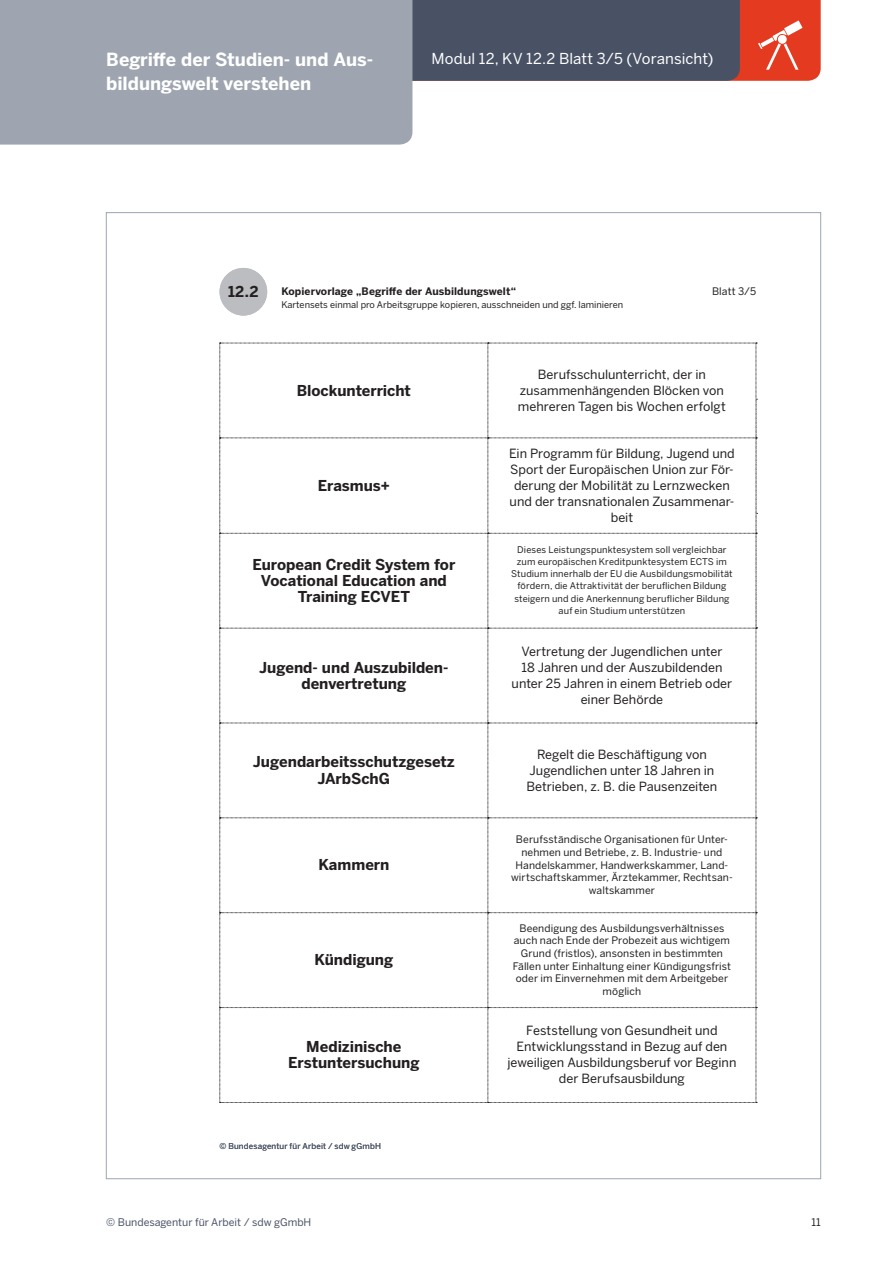
<style>
.page{position:relative;width:893px;height:1263px;background:#fff}
.page>*{position:absolute;margin:0;border:0;box-sizing:border-box;transform-origin:0 0}
.t1{font:700 18.3px "Benton Sans";color:#231f20}
.t2{font:700 18px "Benton Sans";letter-spacing:-.005em;color:#fff}
.t3{font:15px "Benton Sans";letter-spacing:.005em;color:#fff}
.t4{font:700 14.85px/16px "Benton Sans";letter-spacing:-.005em;color:#231f20;text-align:center}
.t5{font:12.6px/16px "Benton Sans";color:#231f20;text-align:center}
.t6{font:10.5px "Benton Sans";color:#495265}
.t7{font:10.5px "Benton Sans";color:#231f20}
.t8{font:10.35px/12.6px "Benton Sans";letter-spacing:.01em;color:#231f20;text-align:center}
.t9{font:700 10.35px "Benton Sans";letter-spacing:.01em;color:#231f20}
.t10{font:9.15px/12px "Benton Sans";letter-spacing:.01em;color:#231f20;text-align:center}
.t11{font:8.1px "Benton Sans";letter-spacing:.02em;color:#495265}
</style>
<div class="page">
<div style="left:740px;top:0;width:81px;height:81px;background:#e43b20"></div>
<div style="left:412px;top:0;width:328px;height:81px;background:#495265"></div>
<div style="left:0;top:0;width:412px;height:145px;background:#9ea5b0"></div>
<svg style="left:758px;top:21px;width:44px;height:49px"></svg>
<div style="left:220px;top:268px;width:47px;height:48px;background:#bcbdc0;border-radius:50%"></div>
<svg style="left:220px;top:343px;width:537px;height:760px"></svg>
<h2 class="t2" style="left:106px;top:49px;width:268px">Begriffe der Studien- und Aus-</h2>
<p class="t3" style="left:432px;top:50px;width:283px">Modul 12, KV 12.2 Blatt 3/5 (Voransicht)</p>
<h2 class="t2" style="left:106px;top:73px;width:206px">bildungswelt verstehen</h2>
<p class="t4" style="left:228px;top:283px;width:32px">12.2</p>
<p class="t9" style="left:281px;top:285px;width:236px">Kopiervorlage „Begriffe der Ausbildungswelt“</p>
<p class="t10" style="left:281px;top:299px;width:343px">Kartensets einmal pro Arbeitsgruppe kopieren, ausschneiden und ggf. laminieren</p>
<h1 class="t1" style="left:231px;top:279px;width:27px">x.x</h1>
<p class="t8" style="left:712px;top:285px;width:46px">Blatt 3/5</p>
<p class="t4" style="left:297px;top:382px;width:116px">Blockunterricht</p>
<p class="t4" style="left:318px;top:477px;width:74px">Erasmus+</p>
<p class="t5" style="left:518px;top:366px;width:210px">Berufsschulunterricht, der in zusammenhängenden Blöcken von mehreren Tagen bis Wochen erfolgt</p>
<p class="t5" style="left:612px;top:441px;width:22px;text-align:left">Xx xxx</p>
<p class="t5" style="left:509px;top:445px;width:227px">Ein Programm für Bildung, Jugend und<br>Sport der Europäischen Union zur För&shy;derung der Mobilität zu Lernzwecken und der transnationalen Zusammenar&shy;beit</p>
<p class="t4" style="left:252px;top:556px;width:204px">European Credit System for<br>Vocational Education and<br>Training ECVET</p>
<p class="t10" style="left:511px;top:544px;width:223px">Dieses Leistungspunktesystem soll vergleichbar zum europäischen Kreditpunktesystem ECTS im Studium innerhalb der EU die Ausbildungsmobilität fördern, die Attraktivität der beruflichen Bildung steigern und die Anerkennung beruflicher Bildung auf ein Studium unterstützen</p>
<p class="t5" style="left:344px;top:555px;width:22px;text-align:left">Xx xxx</p>
<p class="t5" style="left:612px;top:555px;width:22px;text-align:left">Xx xxx</p>
<p class="t4" style="left:259px;top:659px;width:191px">Jugend- und Auszubilden&shy;denvertretung</p>
<p class="t5" style="left:512px;top:643px;width:222px">Vertretung der Jugendlichen unter<br>18 Jahren und der Auszubildenden unter 25 Jahren in einem Betrieb oder einer Behörde</p>
<p class="t4" style="left:253px;top:754px;width:203px">Jugendarbeitsschutzgesetz<br>JArbSchG</p>
<p class="t5" style="left:526px;top:746px;width:192px">Regelt die Beschäftigung von<br>Jugendlichen unter 18 Jahren in<br>Betrieben, z. B. die Pausenzeiten</p>
<p class="t4" style="left:318px;top:857px;width:73px">Kammern</p>
<p class="t4" style="left:314px;top:952px;width:80px">Kündigung</p>
<p class="t4" style="left:288px;top:1039px;width:133px">Medizinische<br>Erstuntersuchung</p>
<p class="t11" style="left:220px;top:1141px;width:163px">© Bundesagentur für Arbeit / sdw gGmbH</p>
<p class="t8" style="left:511px;top:833px;width:223px">Berufsständische Organisationen für Unter&shy;nehmen und Betriebe, z. B. Industrie- und Handelskammer, Handwerkskammer, Land&shy;wirtschaftskammer, Ärztekammer, Rechtsan&shy;waltskammer</p>
<p class="t8" style="left:513px;top:922px;width:220px">Beendigung des Ausbildungsverhältnisses auch nach Ende der Probezeit aus wichtigem Grund (fristlos), ansonsten in bestimmten Fällen unter Einhaltung einer Kündigungsfrist oder im Einvernehmen mit dem Arbeitgeber möglich</p>
<p class="t5" style="left:507px;top:1022px;width:230px">Feststellung von Gesundheit und Entwicklungsstand in Bezug auf den jeweiligen Ausbildungsberuf vor Beginn der Berufsausbildung</p>
<p class="t6" style="left:106px;top:1216px;width:207px">© Bundesagentur für Arbeit / sdw gGmbH</p>
<p class="t7" style="left:811px;top:1216px;width:11px">11</p>
</div>
